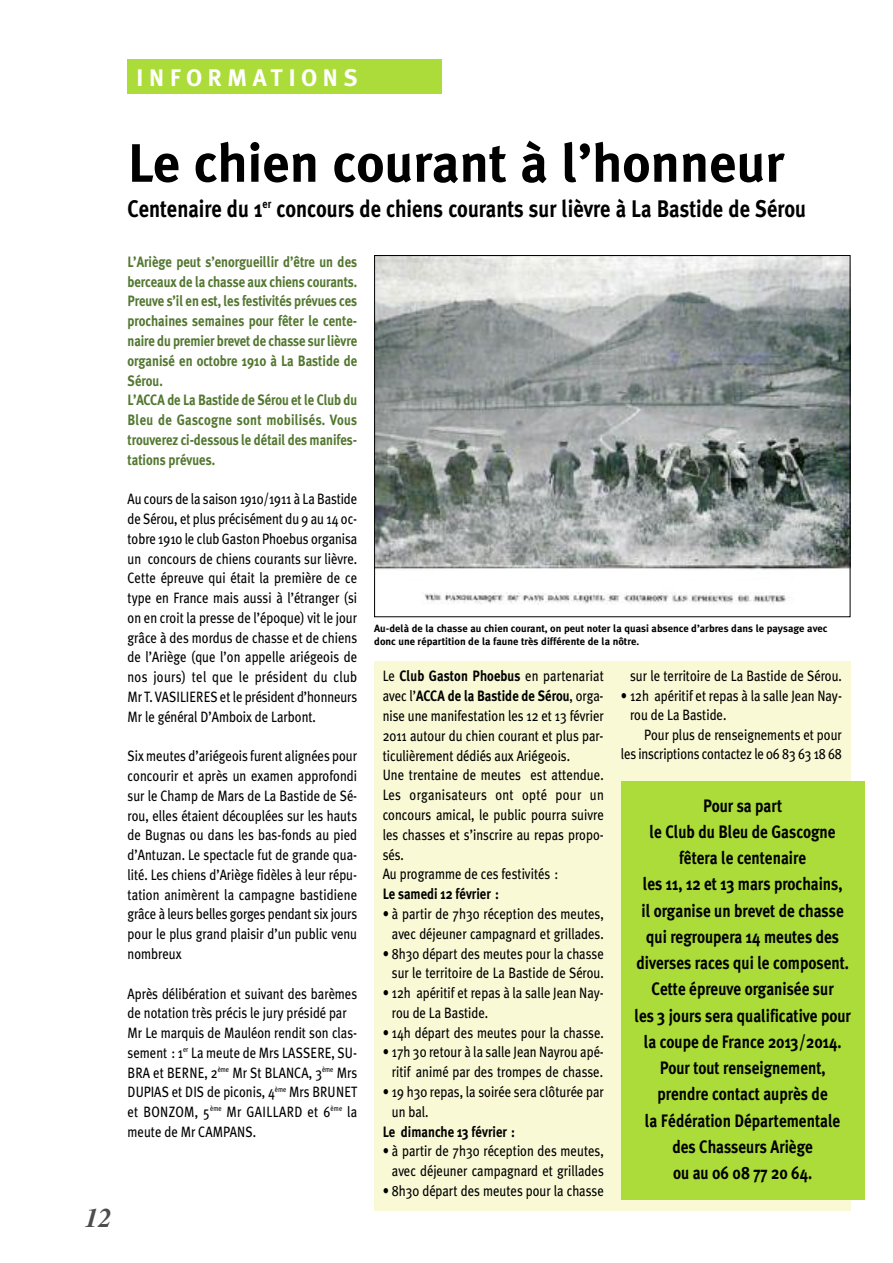
<style>
.page{position:relative;width:893px;height:1263px;background:#fff}
.page>*{position:absolute;margin:0;border:0;box-sizing:border-box;transform-origin:0 0}
.t1{font:700 54px "Meta Plus";color:#000}
.t2{font:italic 700 27px "Times";color:#4d4d4d}
.t3{font:700 24px "Meta Plus";color:#000;scale:.85 1}
.t4{font:700 24px "Meta Plus";letter-spacing:.22em;color:#fff}
.t5{font:700 18px/26.2px "Meta Plus";color:#000;text-align:center;scale:.85 1}
.t6{font:15px/19.8px "Meta Plus";color:#000;scale:.85 1}
.t7{font:700 15px/19.8px "Meta Plus";letter-spacing:-.005em;color:#537730;scale:.85 1}
.t8{font:700 15px "Meta Plus";color:#000;scale:.85 1}
.t9{font:700 10.5px/13.5px "Meta Plus";color:#000}
.s1{font-weight:700}
</style>
<div class="page">
<div style="left:374px;top:661px;width:476px;height:550px;background:#f9f9d6"></div>
<div style="left:128px;top:60px;width:314px;height:34px;background:#abdc39"></div>
<img style="left:376px;top:257px;width:472px;height:348px">
<div style="left:621px;top:781px;width:243px;height:418px;background:#abdc39"></div>
<h3 class="t4" style="left:136px;top:64px;width:223px">INFORMATIONS</h3>
<h2 class="t2" style="left:85px;top:1208px;width:28px">12</h2>
<h1 class="t1" style="left:128px;top:132px;width:658px">Le chien courant à l’honneur</h1>
<h3 class="t3" style="left:128px;top:195px;width:800px">Centenaire du 1<sup>er</sup> concours de chiens courants sur lièvre à La Bastide de Sérou</h3>
<p class="t7" style="left:128px;top:252px;width:272px">L’Ariège peut s’enorgueillir d’être un des berceaux de la chasse aux chiens courants.<br>Preuve s’il en est, les festivités prévues ces prochaines semaines pour fêter le cente&shy;naire du premier brevet de chasse sur lièvre organisé en octobre 1910 à La Bastide de Sérou.<br>L’ACCA de La Bastide de Sérou et le Club du Bleu de Gascogne sont mobilisés. Vous trouverez ci-dessous le détail des manifes&shy;tations prévues.</p>
<p class="t6" style="left:128px;top:489px;width:272px;text-align:justify">Au cours de la saison 1910/1911 à La Bastide de Sérou, et plus précisément du 9 au 14 oc&shy;tobre 1910 le club Gaston Phoebus organisa un concours de chiens courants sur lièvre.<br>Cette épreuve qui était la première de ce type en France mais aussi à l’étranger (si on en croit la presse de l’époque) vit le jour grâce à des mordus de chasse et de chiens de l’Ariège (que l’on appelle ariégeois de nos jours) tel que le président du club Mr T. VASILIERES et le président d’honneurs Mr le général D’Amboix de Larbont.</p>
<p class="t6" style="left:128px;top:746px;width:272px;text-align:justify">Six meutes d’ariégeois furent alignées pour concourir et après un examen approfondi sur le Champ de Mars de La Bastide de Sé&shy;rou, elles étaient découplées sur les hauts de Bugnas ou dans les bas-fonds au pied d’Antuzan. Le spectacle fut de grande qua&shy;lité. Les chiens d’Ariège fidèles à leur répu&shy;tation animèrent la campagne bastidiene grâce à leurs belles gorges pendant six jours pour le plus grand plaisir d’un public venu nombreux</p>
<p class="t6" style="left:128px;top:983px;width:272px">Après délibération et suivant des barèmes de notation très précis le jury présidé par Mr Le marquis de Mauléon rendit son clas&shy;sement : 1<sup>er</sup> La meute de Mrs LASSERE, SU-BRA et BERNE, 2<sup>ème</sup> Mr St BLANCA, 3<sup>ème</sup> Mrs DUPIAS et DIS de piconis, 4<sup>ème</sup> Mrs BRUNET et BONZOM, 5<sup>ème</sup> Mr GAILLARD et 6<sup>ème</sup> la meute de Mr CAMPANS.</p>
<p class="t9" style="left:374px;top:621px;width:455px">Au-delà de la chasse au chien courant, on peut noter la quasi absence d’arbres dans le paysage avec donc une répartition de la faune très différente de la nôtre.</p>
<p class="t6" style="left:383px;top:666px;width:262px">Le <span class="s1">Club Gaston Phoebus</span> en partenariat avec l’<span class="s1">ACCA de la Bastide de Sérou</span>, orga&shy;nise une manifestation les 12 et 13 février 2011 autour du chien courant et plus par&shy;ticulièrement dédiés aux Ariégeois.<br>Une trentaine de meutes est attendue.<br>Les organisateurs ont opté pour un concours amical, le public pourra suivre les chasses et s’inscrire au repas propo&shy;sés.<br>Au programme de ces festivités :</p>
<p class="t8" style="left:383px;top:885px;width:138px">Le samedi 12 février :</p>
<p class="t6" style="left:383px;top:904px;width:262px;text-align:right">• à partir de 7h30 réception des meutes, avec déjeuner campagnard et grillades.</p>
<p class="t6" style="left:383px;top:943px;width:262px;text-align:right">• 8h30 départ des meutes pour la chasse sur le territoire de La Bastide de Sérou.</p>
<p class="t6" style="left:392px;top:983px;width:251px;text-indent:-9px">• 12h apéritif et repas à la salle Jean Nay&shy;rou de La Bastide.</p>
<p class="t6" style="left:383px;top:1022px;width:262px">• 14h départ des meutes pour la chasse.</p>
<p class="t6" style="left:383px;top:1042px;width:262px;text-align:center">• 17h 30 retour à la salle Jean Nayrou apé&shy;ritif animé par des trompes de chasse.</p>
<p class="t6" style="left:392px;top:1082px;width:251px;text-indent:-9px">• 19 h30 repas, la soirée sera clôturée par un bal.</p>
<p class="t8" style="left:383px;top:1123px;width:157px">Le dimanche 13 février :</p>
<p class="t6" style="left:383px;top:1141px;width:262px;text-align:right">• à partir de 7h30 réception des meutes, avec déjeuner campagnard et grillades</p>
<p class="t6" style="left:383px;top:1181px;width:262px">• 8h30 départ des meutes pour la chasse</p>
<p class="t6" style="left:630px;top:666px;width:251px">sur le territoire de La Bastide de Sérou.</p>
<p class="t6" style="left:630px;top:686px;width:251px;text-indent:-9px">• 12h apéritif et repas à la salle Jean Nay&shy;rou de La Bastide.</p>
<p class="t6" style="left:621px;top:725px;width:262px;text-align:right">Pour plus de renseignements et pour<br>les inscriptions contactez le 06 83 63 18 68</p>
<p class="t5" style="left:634px;top:792px;width:256px">Pour sa part<br>le Club du Bleu de Gascogne fêtera le centenaire<br>les 11, 12 et 13 mars prochains,<br>il organise un brevet de chasse qui regroupera 14 meutes des diverses races qui le composent.<br>Cette épreuve organisée sur<br>les 3 jours sera qualificative pour la coupe de France 2013/2014.<br>Pour tout renseignement, prendre contact auprès de<br>la Fédération Départementale des Chasseurs Ariège<br>ou au 06 08 77 20 64.</p>
</div>
